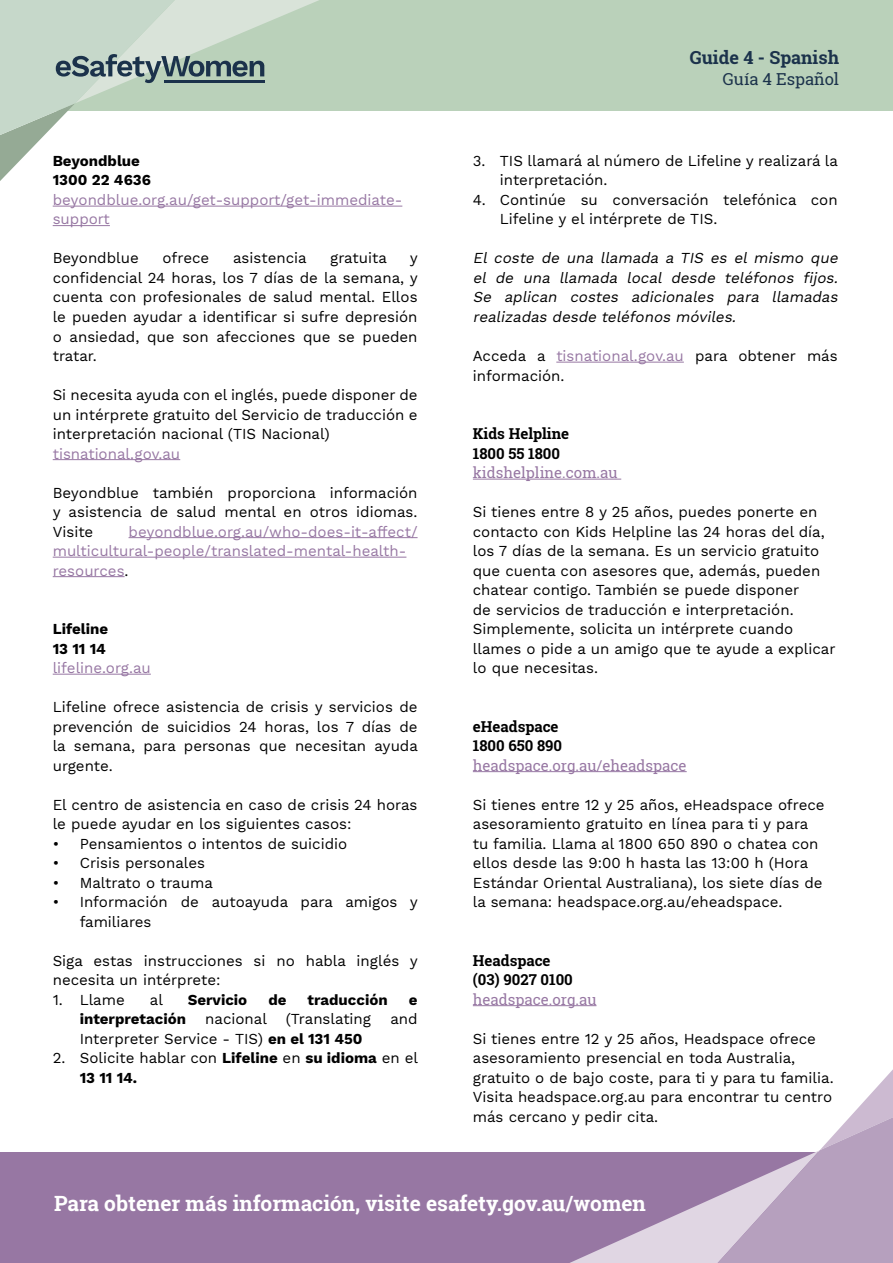
<style>
.page{position:relative;width:893px;height:1263px;background:#fff}
.page>*{position:absolute;margin:0;border:0;box-sizing:border-box;transform-origin:0 0}
.t1{font:700 21px "Roboto Slab";color:#fff}
.t2{font:700 18px "Roboto Slab";color:#1b324b}
.t3{font:16.5px "Roboto Slab";color:#1b324b}
.t4{font:15px/19.5px "Work Sans";color:#000}
.t5{font:15px/19.5px "Work Sans";color:#9777a3}
.t6{font:italic 15px/19.5px "Work Sans";color:#000;text-align:justify}
.t7{font:700 15px/19.5px "Work Sans";color:#000}
.t8{font:700 15px/19.5px "Roboto Slab";color:#000}
.t9{font:15px "Roboto Slab";color:#9777a3}
.s1{color:#000}
.s2{font-weight:700}
.s3{color:#9777a3}
</style>
<div class="page">
<hr style="left:53px;top:206px;width:349px;height:1px;background:#9777a3">
<hr style="left:53px;top:225px;width:57px;height:1px;background:#9777a3">
<hr style="left:53px;top:459px;width:127px;height:1px;background:#9777a3">
<hr style="left:129px;top:537px;width:289px;height:1px;background:#9777a3">
<hr style="left:53px;top:557px;width:353px;height:1px;background:#9777a3">
<hr style="left:53px;top:576px;width:72px;height:1px;background:#9777a3">
<hr style="left:53px;top:674px;width:98px;height:1px;background:#9777a3">
<hr style="left:556px;top:362px;width:128px;height:1px;background:#9777a3">
<hr style="left:473px;top:479px;width:148px;height:1px;background:#9777a3">
<hr style="left:473px;top:771px;width:214px;height:1px;background:#9777a3">
<hr style="left:473px;top:1005px;width:123px;height:1px;background:#9777a3">
<div style="left:0;top:1152px;width:893px;height:111px;background:#9777a3"></div>
<svg style="left:570px;top:1069px;width:323px;height:194px"></svg>
<div style="left:0;top:0;width:893px;height:110px;background:#bad1ba"></div>
<svg style="left:0;top:0;width:320px;height:181px"></svg>
<hr style="left:164px;top:80px;width:100px;height:3px;background:#1b324b">
<p class="t7" style="left:53px;top:152px;width:100px">Beyondblue<br>1300 22 4636</p>
<p class="t5" style="left:53px;top:191px;width:351px">beyondblue.org.au/get-support/get-immediate&shy;support</p>
<p class="t4" style="left:53px;top:249px;width:88px">Beyondblue</p>
<p class="t4" style="left:163px;top:249px;width:48px">ofrece</p>
<p class="t4" style="left:233px;top:249px;width:75px">asistencia</p>
<p class="t4" style="left:330px;top:249px;width:58px">gratuita</p>
<p class="t4" style="left:53px;top:249px;width:367px;text-align:justify;text-indent:357px">y confidencial 24 horas, los 7 días de la semana, y cuenta con profesionales de salud mental. Ellos le pueden ayudar a identificar si sufre depresión o ansiedad, que son afecciones que se pueden tratar.</p>
<p class="t4" style="left:53px;top:386px;width:366px;text-align:justify">Si necesita ayuda con el inglés, puede disponer de un intérprete gratuito del Servicio de traducción e interpretación nacional (TIS Nacional)</p>
<p class="t5" style="left:53px;top:444px;width:129px">tisnational.gov.au</p>
<p class="t4" style="left:53px;top:483px;width:366px;text-align:justify">Beyondblue también proporciona información y asistencia de salud mental en otros idiomas.<br>Visite</p>
<p class="t5" style="left:53px;top:522px;width:366px;text-indent:76px">beyondblue.org.au/who-does-it-affect/ multicultural-people/translated-mental-health&shy;resources<span class="s1">.</span></p>
<p class="t7" style="left:53px;top:620px;width:57px">Lifeline<br>13 11 14</p>
<p class="t5" style="left:53px;top:659px;width:100px">lifeline.org.au</p>
<p class="t4" style="left:53px;top:698px;width:367px;text-align:justify">Lifeline ofrece asistencia de crisis y servicios de prevención de suicidios 24 horas, los 7 días de la semana, para personas que necesitan ayuda urgente.</p>
<p class="t4" style="left:53px;top:795px;width:366px">El centro de asistencia en caso de crisis 24 horas le puede ayudar en los siguientes casos:</p>
<p class="t4" style="left:53px;top:834px;width:296px">• Pensamientos o intentos de suicidio</p>
<p class="t4" style="left:53px;top:854px;width:154px">• Crisis personales</p>
<p class="t4" style="left:53px;top:873px;width:162px">• Maltrato o trauma</p>
<p class="t4" style="left:80px;top:893px;width:340px;text-indent:-27px">• Información de autoayuda para amigos y familiares</p>
<p class="t4" style="left:53px;top:951px;width:367px">Siga estas instrucciones si no habla inglés y necesita un intérprete:</p>
<p class="t4" style="left:53px;top:990px;width:74px">1. Llame</p>
<p class="t4" style="left:150px;top:990px;width:15px">al</p>
<p class="t7" style="left:188px;top:990px;width:61px">Servicio</p>
<p class="t7" style="left:268px;top:990px;width:20px">de</p>
<p class="t7" style="left:308px;top:990px;width:82px">traducción</p>
<p class="t7" style="left:409px;top:990px;width:10px">e</p>
<p class="t7" style="left:80px;top:1010px;width:108px">interpretación</p>
<p class="t4" style="left:205px;top:1010px;width:167px">nacional (Translating</p>
<p class="t4" style="left:390px;top:1010px;width:29px">and</p>
<p class="t4" style="left:80px;top:1029px;width:284px">Interpreter Service - TIS) <span class="s2">en el 131 450</span></p>
<p class="t4" style="left:80px;top:1049px;width:340px;text-indent:-27px">2. Solicite hablar con <span class="s2">Lifeline</span> en <span class="s2">su idioma</span> en el<br><span class="s2">13 11 14.</span></p>
<p class="t2" style="left:690px;top:45px;width:151px">Guide 4 - Spanish</p>
<p class="t3" style="left:723px;top:68px;width:118px">Guía 4 Español</p>
<p class="t4" style="left:500px;top:152px;width:340px;text-indent:-27px">3. TIS llamará al número de Lifeline y realizará la interpretación.</p>
<p class="t4" style="left:500px;top:191px;width:339px;text-indent:-27px">4. Continúe su conversación telefónica con<br>Lifeline y el intérprete de TIS.</p>
<p class="t6" style="left:473px;top:249px;width:370px">El coste de una llamada a TIS es el mismo que el de una llamada local desde teléfonos fijos.<br>Se aplican costes adicionales para llamadas realizadas desde teléfonos móviles.</p>
<p class="t4" style="left:473px;top:347px;width:366px">Acceda a <span class="s3">tisnational.gov.au</span> para obtener más información.</p>
<p class="t8" style="left:473px;top:424px;width:98px">Kids Helpline<br>1800 55 1800</p>
<p class="t9" style="left:473px;top:462px;width:146px">kidshelpline.com.au</p>
<p class="t4" style="left:473px;top:503px;width:364px">Si tienes entre 8 y 25 años, puedes ponerte en contacto con Kids Helpline las 24 horas del día, los 7 días de la semana. Es un servicio gratuito que cuenta con asesores que, además, pueden chatear contigo. También se puede disponer<br>de servicios de traducción e interpretación.<br>Simplemente, solicita un intérprete cuando llames o pide a un amigo que te ayude a explicar lo que necesitas.</p>
<p class="t8" style="left:473px;top:716px;width:91px">eHeadspace<br>1800 650 890</p>
<p class="t9" style="left:473px;top:755px;width:215px">headspace.org.au/eheadspace</p>
<p class="t4" style="left:473px;top:795px;width:353px">Si tienes entre 12 y 25 años, eHeadspace ofrece asesoramiento gratuito en línea para ti y para tu familia. Llama al 1800 650 890 o chatea con ellos desde las 9:00 h hasta las 13:00 h (Hora Estándar Oriental Australiana), los siete días de la semana: headspace.org.au/eheadspace.</p>
<p class="t8" style="left:473px;top:950px;width:101px">Headspace (03) 9027 0100</p>
<p class="t9" style="left:473px;top:989px;width:125px">headspace.org.au</p>
<p class="t4" style="left:473px;top:1029px;width:362px">Si tienes entre 12 y 25 años, Headspace ofrece asesoramiento presencial en toda Australia, gratuito o de bajo coste, para ti y para tu familia.<br>Visita headspace.org.au para encontrar tu centro más cercano y pedir cita.</p>
<h1 class="t1" style="left:54px;top:1189px;width:593px">Para obtener más información, visite esafety.gov.au/women</h1>
</div>
